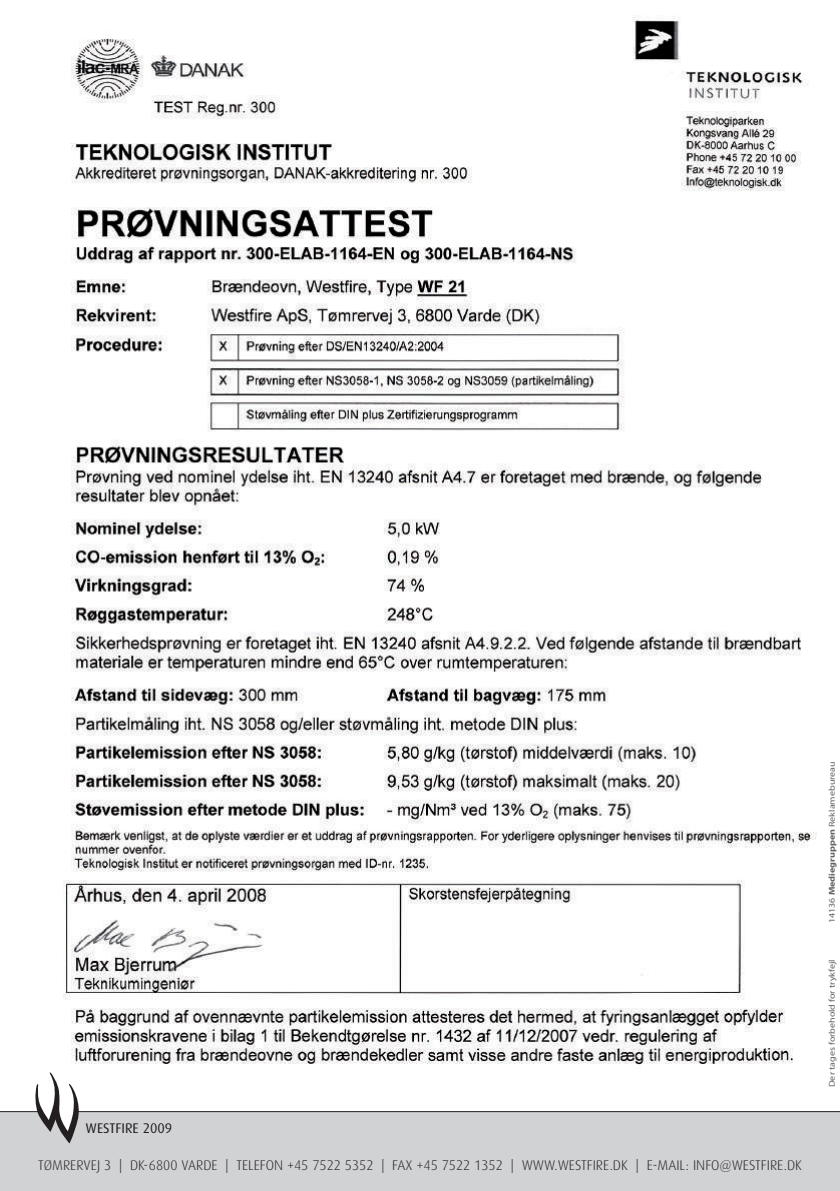
<style>
.page{position:relative;width:840px;height:1191px;background:#fff}
.page>*{position:absolute;margin:0;border:0;box-sizing:border-box;transform-origin:0 0}
.t1{font:300 14px "Dax";color:#231f20}
.t2{font:14px "Dax";color:#231f20}
.t3{font:8.4px "Myriad Pro";color:#636366;scale:1.18 1}
.s1{font-weight:700}
</style>
<div class="page">
<div style="left:0;top:551px;width:839px;height:640px;background:#d1d2d4"></div>
<div style="left:0;top:808px;width:839px;height:303px;background:#fff"></div>
<img style="left:0;top:15px;width:839px;height:1050px">
<hr style="left:76px;top:1111px;width:763px;height:1px;background:#231f20">
<hr style="left:0;top:1111px;width:39px;height:1px;background:#231f20">
<svg style="left:35px;top:1072px;width:44px;height:71px"></svg>
<p class="t2" style="left:86px;top:1120px;width:88px">WESTFIRE 2009</p>
<p class="t1" style="left:38px;top:1157px;width:22px">TØMRERVEJ</p>
<p class="t1" style="left:104px;top:1157px;width:93px">3 | DK-6800 VARDE</p>
<p class="t1" style="left:225px;top:1157px;width:19px">| TELEFON</p>
<p class="t1" style="left:287px;top:1157px;width:247px">+45 7522 5352 | FAX +45 7522 1352 | WWW</p>
<p class="t1" style="left:554px;top:1157px;width:11px">.WESTFIRE</p>
<p class="t1" style="left:609px;top:1157px;width:56px">.DK | E-MAIL</p>
<p class="t1" style="left:685px;top:1157px;width:15px">: INFO</p>
<p class="t1" style="left:719px;top:1157px;width:20px">@WESTFIRE</p>
<p class="t1" style="left:783px;top:1157px;width:12px">.DK</p>
<p class="t3" style="left:826px;top:923px;width:139px;rotate:-90deg">14136 <span class="s1">Mediegruppen</span> Reklamebureau</p>
<p class="t3" style="left:826px;top:1087px;width:110px;rotate:-90deg">Der tages forbehold for trykfejl</p>
</div>
